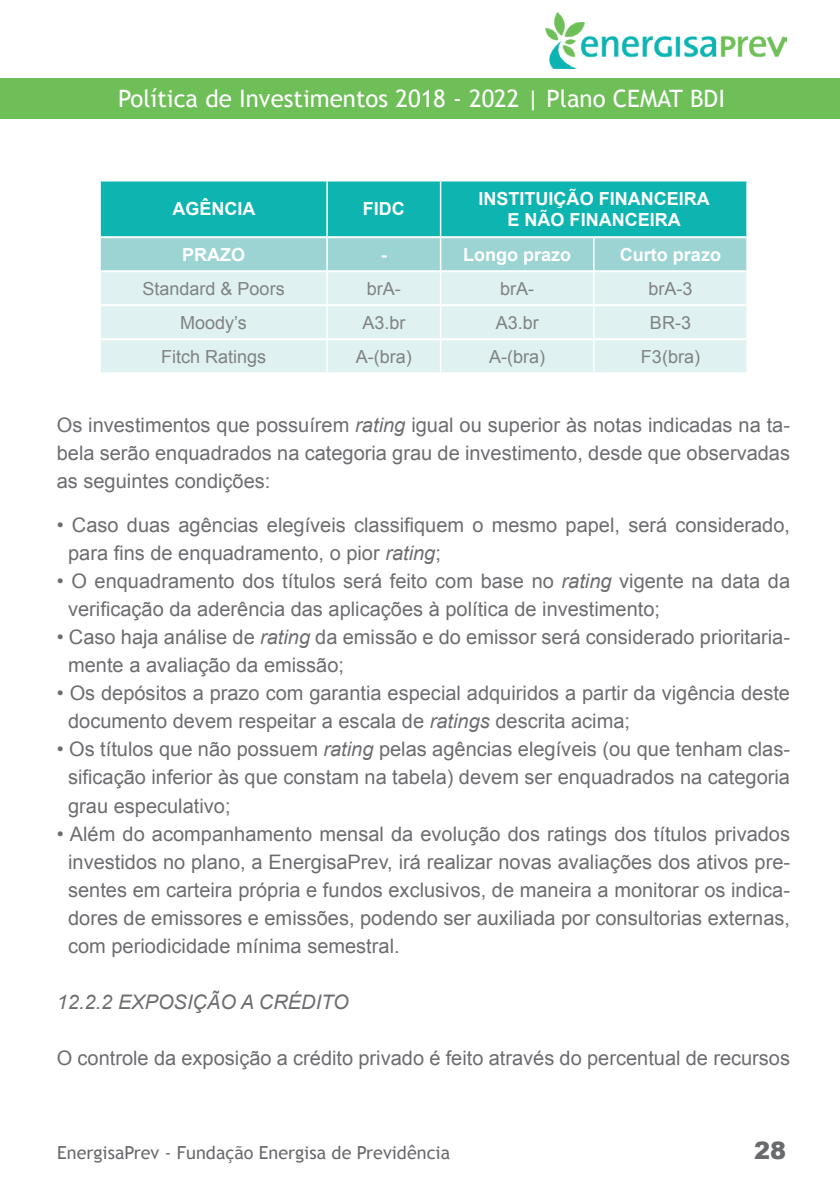
<style>
.page{position:relative;width:840px;height:1191px;background:#fff}
.page>*{position:absolute;margin:0;border:0;box-sizing:border-box;transform-origin:0 0}
.t1{font:24px "Trebuchet MS";color:#fff}
.t2{font:900 24px "Arial";color:#696a6d}
.t3{font:20px/28px "Arial";color:#6c6d70}
.t4{font:italic 20px "Arial";color:#6c6d70}
.t5{font:18px "Arial";color:#808285}
.t6{font:700 18px/21.6px "Arial";color:#fff;text-align:center}
.t7{font:18px "Trebuchet MS";color:#696a6d}
.s1{font-style:italic}
</style>
<div class="page">
<img style="left:545px;top:13px;width:240px;height:55px">
<div style="left:0;top:79px;width:839px;height:40px;background:#6ebf58"></div>
<svg style="left:101px;top:181px;width:645px;height:89px;background:#43c0bd"></svg>
<div style="left:101px;top:272px;width:645px;height:100px;background:#dff1f0"></div>
<hr style="left:101px;top:236px;width:226px;height:2px;background:#fff">
<hr style="left:327px;top:236px;width:113px;height:2px;background:#fff">
<hr style="left:440px;top:236px;width:153px;height:2px;background:#fff">
<hr style="left:593px;top:236px;width:153px;height:2px;background:#fff">
<hr style="left:101px;top:304px;width:226px;height:2px;background:#fff">
<hr style="left:327px;top:304px;width:113px;height:2px;background:#fff">
<hr style="left:440px;top:304px;width:153px;height:2px;background:#fff">
<hr style="left:593px;top:304px;width:153px;height:2px;background:#fff">
<hr style="left:101px;top:338px;width:226px;height:2px;background:#fff">
<hr style="left:327px;top:338px;width:113px;height:2px;background:#fff">
<hr style="left:440px;top:338px;width:153px;height:2px;background:#fff">
<hr style="left:593px;top:338px;width:153px;height:2px;background:#fff">
<hr style="left:326px;top:181px;width:1px;height:55px;background:#fff">
<hr style="left:439px;top:181px;width:2px;height:55px;background:#fff">
<hr style="left:326px;top:238px;width:1px;height:32px;background:#fff">
<hr style="left:439px;top:238px;width:2px;height:32px;background:#fff">
<hr style="left:592px;top:238px;width:2px;height:32px;background:#fff">
<hr style="left:326px;top:272px;width:1px;height:32px;background:#fff">
<hr style="left:439px;top:272px;width:2px;height:32px;background:#fff">
<hr style="left:592px;top:272px;width:2px;height:32px;background:#fff">
<hr style="left:326px;top:306px;width:1px;height:32px;background:#fff">
<hr style="left:439px;top:306px;width:2px;height:32px;background:#fff">
<hr style="left:592px;top:306px;width:2px;height:32px;background:#fff">
<hr style="left:326px;top:340px;width:1px;height:32px;background:#fff">
<hr style="left:439px;top:340px;width:2px;height:32px;background:#fff">
<hr style="left:592px;top:340px;width:2px;height:32px;background:#fff">
<p class="t1" style="left:118px;top:84px;width:608px">Política de Investimentos 2018 - 2022 | Plano CEMAT BDI</p>
<p class="t6" style="left:172px;top:199px;width:84px">AGÊNCIA</p>
<p class="t6" style="left:362px;top:199px;width:43px">FIDC</p>
<p class="t6" style="left:478px;top:188px;width:232px">INSTITUIÇÃO FINANCEIRA<br>E NÃO FINANCEIRA</p>
<p class="t6" style="left:182px;top:244px;width:64px">PRAZO</p>
<p class="t6" style="left:380px;top:244px;width:7px">-</p>
<p class="t6" style="left:463px;top:244px;width:109px">Longo prazo</p>
<p class="t6" style="left:619px;top:244px;width:102px">Curto prazo</p>
<p class="t5" style="left:142px;top:277px;width:144px">Standard &amp; Poors</p>
<p class="t5" style="left:366px;top:277px;width:36px">brA-</p>
<p class="t5" style="left:500px;top:277px;width:36px">brA-</p>
<p class="t5" style="left:648px;top:277px;width:46px">brA-3</p>
<p class="t5" style="left:180px;top:311px;width:68px">Moody’s</p>
<p class="t5" style="left:362px;top:311px;width:45px">A3.br</p>
<p class="t5" style="left:495px;top:311px;width:45px">A3.br</p>
<p class="t5" style="left:649px;top:311px;width:43px">BR-3</p>
<p class="t5" style="left:161px;top:345px;width:107px">Fitch Ratings</p>
<p class="t5" style="left:355px;top:345px;width:57px">A-(bra)</p>
<p class="t5" style="left:489px;top:345px;width:57px">A-(bra)</p>
<p class="t5" style="left:640px;top:345px;width:61px">F3(bra)</p>
<p class="t3" style="left:57px;top:411px;width:734px;text-align:justify">Os investimentos que possuírem <span class="s1">rating</span> igual ou superior às notas indicadas na ta&shy;bela serão enquadrados na categoria grau de investimento, desde que observadas as seguintes condições:</p>
<p class="t3" style="left:68px;top:511px;width:723px;text-indent:-11px">• Caso duas agências elegíveis classifiquem o mesmo papel, será considerado, para fins de enquadramento, o pior <span class="s1">rating</span>;</p>
<p class="t3" style="left:68px;top:567px;width:723px;text-indent:-11px">• O enquadramento dos títulos será feito com base no <span class="s1">rating</span> vigente na data da verificação da aderência das aplicações à política de investimento;</p>
<p class="t3" style="left:68px;top:623px;width:723px;text-indent:-11px">• Caso haja análise de <span class="s1">rating</span> da emissão e do emissor será considerado prioritaria&shy;mente a avaliação da emissão;</p>
<p class="t3" style="left:68px;top:679px;width:723px;text-indent:-11px">• Os depósitos a prazo com garantia especial adquiridos a partir da vigência deste documento devem respeitar a escala de <span class="s1">ratings</span> descrita acima;</p>
<p class="t3" style="left:68px;top:735px;width:723px;text-align:justify;text-indent:-11px">• Os títulos que não possuem <span class="s1">rating</span> pelas agências elegíveis (ou que tenham clas&shy;sificação inferior às que constam na tabela) devem ser enquadrados na categoria grau especulativo;</p>
<p class="t3" style="left:68px;top:819px;width:723px;text-align:justify;text-indent:-11px">• Além do acompanhamento mensal da evolução dos ratings dos títulos privados investidos no plano, a EnergisaPrev, irá realizar novas avaliações dos ativos pre&shy;sentes em carteira própria e fundos exclusivos, de maneira a monitorar os indica&shy;dores de emissores e emissões, podendo ser auxiliada por consultorias externas, com periodicidade mínima semestral.</p>
<p class="t4" style="left:57px;top:988px;width:293px">12.2.2 Exposição a Crédito</p>
<p class="t3" style="left:57px;top:1043px;width:734px">O controle da exposição a crédito privado é feito através do percentual de recursos</p>
<p class="t7" style="left:57px;top:1141px;width:394px">EnergisaPrev - Fundação Energisa de Previdência</p>
<p class="t2" style="left:753px;top:1133px;width:34px">28</p>
</div>
